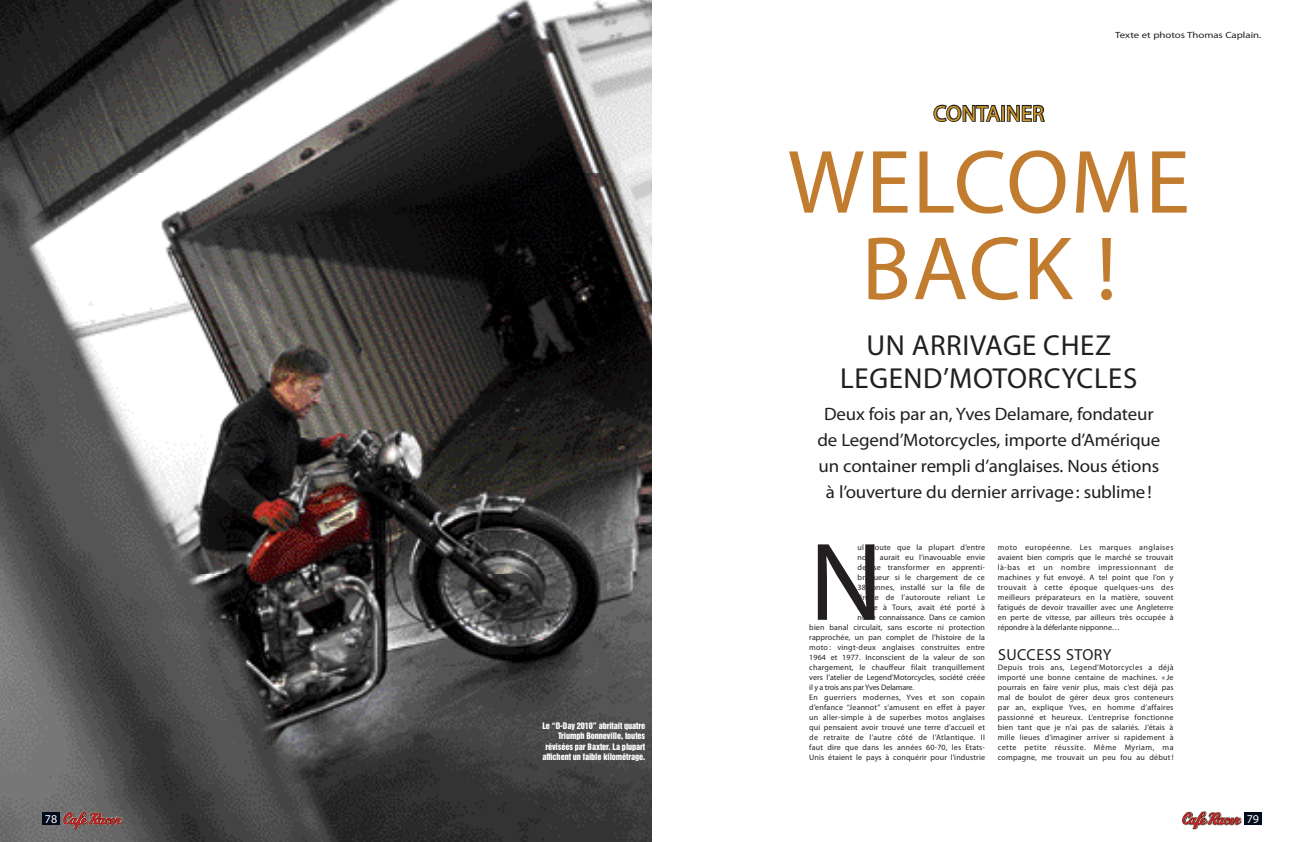
<style>
.page{position:relative;width:1304px;height:842px;background:#fff}
.page>*{position:absolute;margin:0;border:0;box-sizing:border-box;transform-origin:0 0}
.LETTRINE{font:111.9px "Myriad Pro";color:#231f20}
.TITRE{font:90.7px/86.5px "Myriad Pro";letter-spacing:.02em;color:#c27c2f;text-align:center}
.CHAPEAU{font:29px/33px "Myriad Pro";letter-spacing:.02em;color:#231f20;text-align:center}
.rubrique_OUVERTURE{font:22px "Myriad Pro";letter-spacing:.02em;color:#cf9b2a}
.RELANCE{font:18px/26px "Myriad Pro";letter-spacing:-.01em;color:#231f20;text-align:center;scale:1.05 1}
.INTER{font:16px "Myriad Pro";letter-spacing:.03em;color:#231f20}
.t1{font:12px "Myriad Pro";color:#fff}
.SIGNATURE{font:9px "Myriad Pro";color:#231f20;scale:1.2 1}
.LEGENDE_blanche{font:8.2px/10.2px "Helvetica Inserat LT";letter-spacing:-.01em;color:#fff;text-align:right}
.TEXTE{font:8px/10px "Myriad Pro";letter-spacing:.02em;color:#231f20;text-align:justify}
.LETTRINE-2{font:8px "Myriad Pro";letter-spacing:.015em;color:#231f20}
.LETTRINE-3{font:8px "Myriad Pro";letter-spacing:-.015em;color:#231f20}
</style>
<div class="page">
<img style="left:0;top:0;width:652px;height:842px">
<img style="left:62px;top:811px;width:52px;height:18px">
<div style="left:43px;top:812px;width:17px;height:13px;background:#000b1c"></div>
<img style="left:1182px;top:811px;width:52px;height:18px">
<div style="left:1244px;top:812px;width:17px;height:13px;background:#000b1c"></div>
<svg style="left:933px;top:104px;width:112px;height:18px"></svg>
<p class="rubrique_OUVERTURE" style="left:934px;top:100px;width:112px">CONTAINER</p>
<p class="SIGNATURE" style="left:1115px;top:30px;width:123px">Texte et photos Thomas Caplain.</p>
<p class="LEGENDE_blanche" style="left:542px;top:721px;width:104px">Le ‘‘D-Day 2010’’ abritait quatre<br>Triumph Bonneville, toutes révisées par Baxter. La plupart affichent un faible kilométrage.</p>
<p class="TITRE" style="left:788px;top:138px;width:404px">WELCOME<br>BACK !</p>
<p class="CHAPEAU" style="left:840px;top:328px;width:299px">UN ARRIVAGE CHEZ<br>LEGEND’MOTORCYCLES</p>
<p class="RELANCE" style="left:817px;top:401px;width:328px">Deux fois par an, Yves Delamare, fondateur de Legend’Motorcycles, importe d’Amérique un container rempli d’anglaises. Nous étions à l’ouverture du dernier arrivage: sublime!</p>
<p class="LETTRINE-2" style="left:858px;top:542px;width:129px">ul doute que la plupart d’entre</p>
<p class="LETTRINE-2" style="left:858px;top:552px;width:129px">nous aurait eu l’inavouable envie</p>
<p class="LETTRINE-2" style="left:858px;top:562px;width:129px">de se transformer en apprenti-</p>
<p class="LETTRINE-2" style="left:858px;top:572px;width:129px">braqueur si le chargement de ce</p>
<p class="LETTRINE-2" style="left:858px;top:582px;width:129px">38-tonnes, installé sur la file de</p>
<p class="LETTRINE-2" style="left:858px;top:592px;width:129px">droite de l’autoroute reliant Le</p>
<p class="LETTRINE-2" style="left:858px;top:602px;width:129px">Havre à Tours, avait été porté à</p>
<p class="LETTRINE-2" style="left:858px;top:612px;width:129px">notre connaissance. Dans ce camion</p>
<p class="LETTRINE-2" style="left:809px;top:622px;width:177px">bien banal circulait, sans escorte ni protection</p>
<p class="LETTRINE-2" style="left:809px;top:632px;width:177px">rapprochée, un pan complet de l’histoire de la</p>
<p class="LETTRINE-2" style="left:809px;top:642px;width:177px">moto : vingt-deux anglaises construites entre</p>
<p class="LETTRINE-2" style="left:809px;top:652px;width:177px">1964 et 1977. Inconscient de la valeur de son</p>
<p class="LETTRINE-2" style="left:809px;top:662px;width:177px">chargement, le chauffeur filait tranquillement</p>
<p class="LETTRINE-2" style="left:809px;top:672px;width:177px">vers l’atelier de Legend’Motorcycles, société créée</p>
<p class="LETTRINE-3" style="left:809px;top:682px;width:106px">il y a trois ans par Yves Delamare.</p>
<p class="TEXTE" style="left:809px;top:692px;width:177px">En guerriers modernes, Yves et son copain d’enfance ‘‘Jeannot’’ s’amusent en effet à payer un aller-simple à de superbes motos anglaises qui pensaient avoir trouvé une terre d’accueil et de retraite de l’autre côté de l’Atlantique. Il faut dire que dans les années 60-70, les Etats-Unis étaient le pays à conquérir pour l’industrie</p>
<p class="LETTRINE" style="left:809px;top:513px;width:75px">N</p>
<p class="TEXTE" style="left:998px;top:542px;width:177px">moto européenne. Les marques anglaises avaient bien compris que le marché se trouvait là-bas et un nombre impressionnant de machines y fut envoyé. A tel point que l’on y trouvait à cette époque quelques-uns des meilleurs préparateurs en la matière, souvent fatigués de devoir travailler avec une Angleterre en perte de vitesse, par ailleurs très occupée à répondre à la déferlante nipponne…</p>
<p class="INTER" style="left:998px;top:645px;width:115px">SUCCESS STORY</p>
<p class="TEXTE" style="left:998px;top:662px;width:177px">Depuis trois ans, Legend’Motorcycles a déjà importé une bonne centaine de machines. « Je pourrais en faire venir plus, mais c’est déjà pas mal de boulot de gérer deux gros conteneurs par an, explique Yves, en homme d’affaires passionné et heureux. L’entreprise fonctionne bien tant que je n’ai pas de salariés. J’étais à mille lieues d’imaginer arriver si rapidement à cette petite réussite. Même Myriam, ma compagne, me trouvait un peu fou au début!</p>
<p class="t1" style="left:45px;top:811px;width:14px">78</p>
<p class="t1" style="left:1247px;top:811px;width:14px">79</p>
</div>
